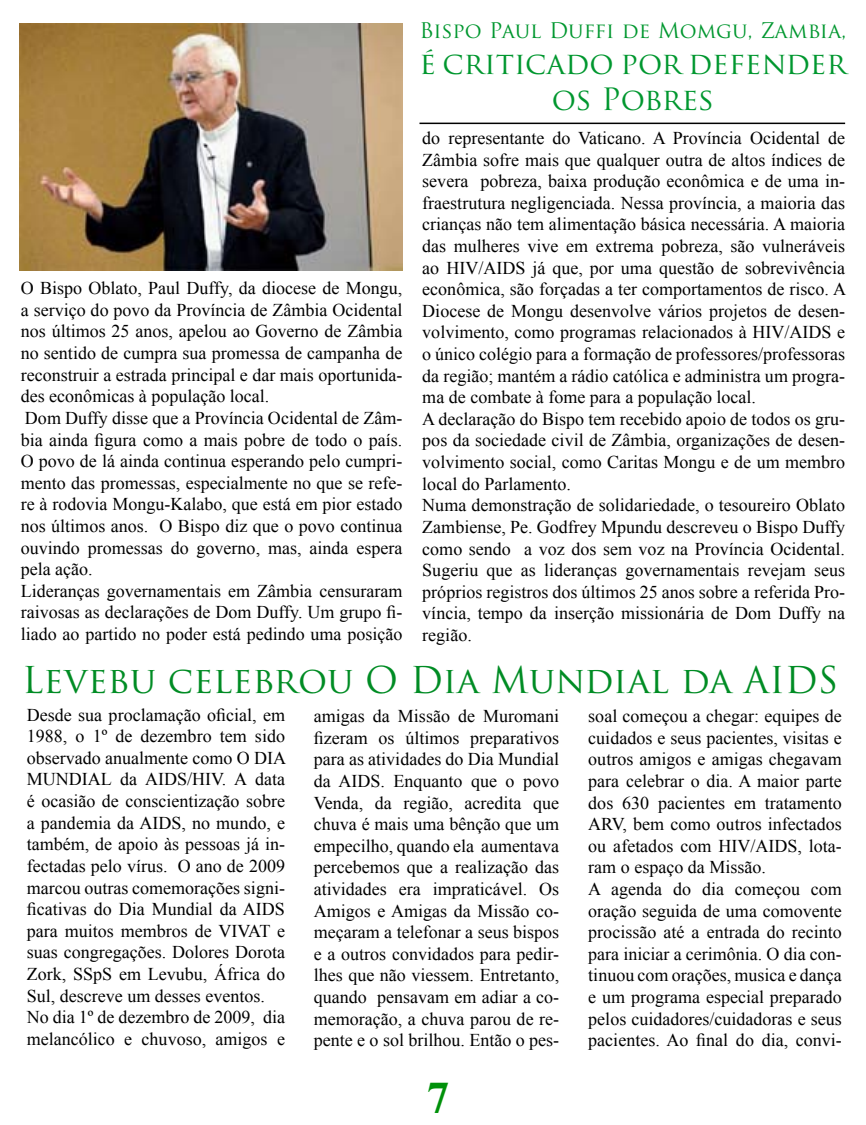
<style>
.page{position:relative;width:866px;height:1125px;background:#fff}
.page>*{position:absolute;margin:0;border:0;box-sizing:border-box;transform-origin:0 0}
.t1{font:700 45px "Times New Roman";color:#00910a}
.t2{font:36px "Trajan Pro";color:#008c24}
.t3{font:30px/36px "Trajan Pro";color:#00972f;text-align:center}
.t4{font:21px "Trajan Pro";color:#00972f}
.t5{font:18px/21.6px "Times New Roman";color:#000}
</style>
<div class="page">
<hr style="left:419px;top:123px;width:425px;height:1px;background:#000">
<img style="left:20px;top:23px;width:382px;height:248px">
<p class="t4" style="left:419px;top:17px;width:428px">Bispo Paul Duffi de Momgu, Zambia,</p>
<h3 class="t3" style="left:419px;top:45px;width:428px">é criticado por defender os Pobres</h3>
<p class="t5" style="left:422px;top:127px;width:425px">do representante do Vaticano. A Província Ocidental de Zâmbia sofre mais que qualquer outra de altos índices de severa pobreza, baixa produção econômica e de uma in&shy;fraestrutura negligenciada. Nessa província, a maioria das crianças não tem alimentação básica necessária. A maioria das mulheres vive em extrema pobreza, são vulneráveis ao HIV/AIDS já que, por uma questão de sobrevivência econômica, são forçadas a ter comportamentos de risco. A Diocese de Mongu desenvolve vários projetos de desen&shy;volvimento, como programas relacionados à HIV/AIDS e o único colégio para a formação de professores/professoras da região; mantém a rádio católica e administra um progra&shy;ma de combate à fome para a população local.<br>A declaração do Bispo tem recebido apoio de todos os gru&shy;pos da sociedade civil de Zâmbia, organizações de desen&shy;volvimento social, como Caritas Mongu e de um membro local do Parlamento.<br>Numa demonstração de solidariedade, o tesoureiro Oblato Zambiense, Pe. Godfrey Mpundu descreveu o Bispo Duffy como sendo a voz dos sem voz na Província Ocidental.<br>Sugeriu que as lideranças governamentais revejam seus próprios registros dos últimos 25 anos sobre a referida Pro&shy;víncia, tempo da inserção missionária de Dom Duffy na região.</p>
<h2 class="t2" style="left:22px;top:657px;width:817px">Levebu celebrou O Dia Mundial da AIDS</h2>
<p class="t5" style="left:27px;top:703px;width:260px">Desde sua proclamação oficial, em<br>1988, o 1º de dezembro tem sido observado anualmente como O DIA<br>MUNDIAL da AIDS/HIV. A data é ocasião de conscientização sobre a pandemia da AIDS, no mundo, e também, de apoio às pessoas já in&shy;fectadas pelo vírus. O ano de 2009 marcou outras comemorações signi&shy;ficativas do Dia Mundial da AIDS para muitos membros de VIVAT e suas congregações. Dolores Dorota<br>Zork, SSpS em Levubu, África do<br>Sul, descreve um desses eventos.<br>No dia 1º de dezembro de 2009, dia melancólico e chuvoso, amigos e</p>
<p class="t5" style="left:313px;top:705px;width:247px;text-align:justify">amigas da Missão de Muromani fizeram os últimos preparativos para as atividades do Dia Mundial da AIDS. Enquanto que o povo Venda, da região, acredita que chuva é mais uma bênção que um empecilho, quando ela aumentava percebemos que a realização das atividades era impraticável. Os Amigos e Amigas da Missão co&shy;meçaram a telefonar a seus bispos e a outros convidados para pedir&shy;lhes que não viessem. Entretanto, quando pensavam em adiar a co&shy;memoração, a chuva parou de re&shy;pente e o sol brilhou. Então o pes-</p>
<p class="t5" style="left:588px;top:705px;width:255px">soal começou a chegar: equipes de cuidados e seus pacientes, visitas e outros amigos e amigas chegavam para celebrar o dia. A maior parte dos 630 pacientes em tratamento<br>ARV, bem como outros infectados ou afetados com HIV/AIDS, lota&shy;ram o espaço da Missão.<br>A agenda do dia começou com oração seguida de uma comovente procissão até a entrada do recinto para iniciar a cerimônia. O dia con&shy;tinuou com orações, musica e dança e um programa especial preparado pelos cuidadores/cuidadoras e seus pacientes. Ao final do dia, convi-</p>
<p class="t5" style="left:21px;top:277px;width:383px">O Bispo Oblato, Paul Duffy, da diocese de Mongu, a serviço do povo da Província de Zâmbia Ocidental nos últimos 25 anos, apelou ao Governo de Zâmbia no sentido de cumpra sua promessa de campanha de reconstruir a estrada principal e dar mais oportunida&shy;des econômicas à população local.<br>Dom Duffy disse que a Província Ocidental de Zâm&shy;bia ainda figura como a mais pobre de todo o país.<br>O povo de lá ainda continua esperando pelo cumpri&shy;mento das promessas, especialmente no que se refe&shy;re à rodovia Mongu-Kalabo, que está em pior estado nos últimos anos. O Bispo diz que o povo continua ouvindo promessas do governo, mas, ainda espera pela ação.<br>Lideranças governamentais em Zâmbia censuraram raivosas as declarações de Dom Duffy. Um grupo fi&shy;liado ao partido no poder está pedindo uma posição</p>
<h1 class="t1" style="left:427px;top:1066px;width:24px">7</h1>
</div>
